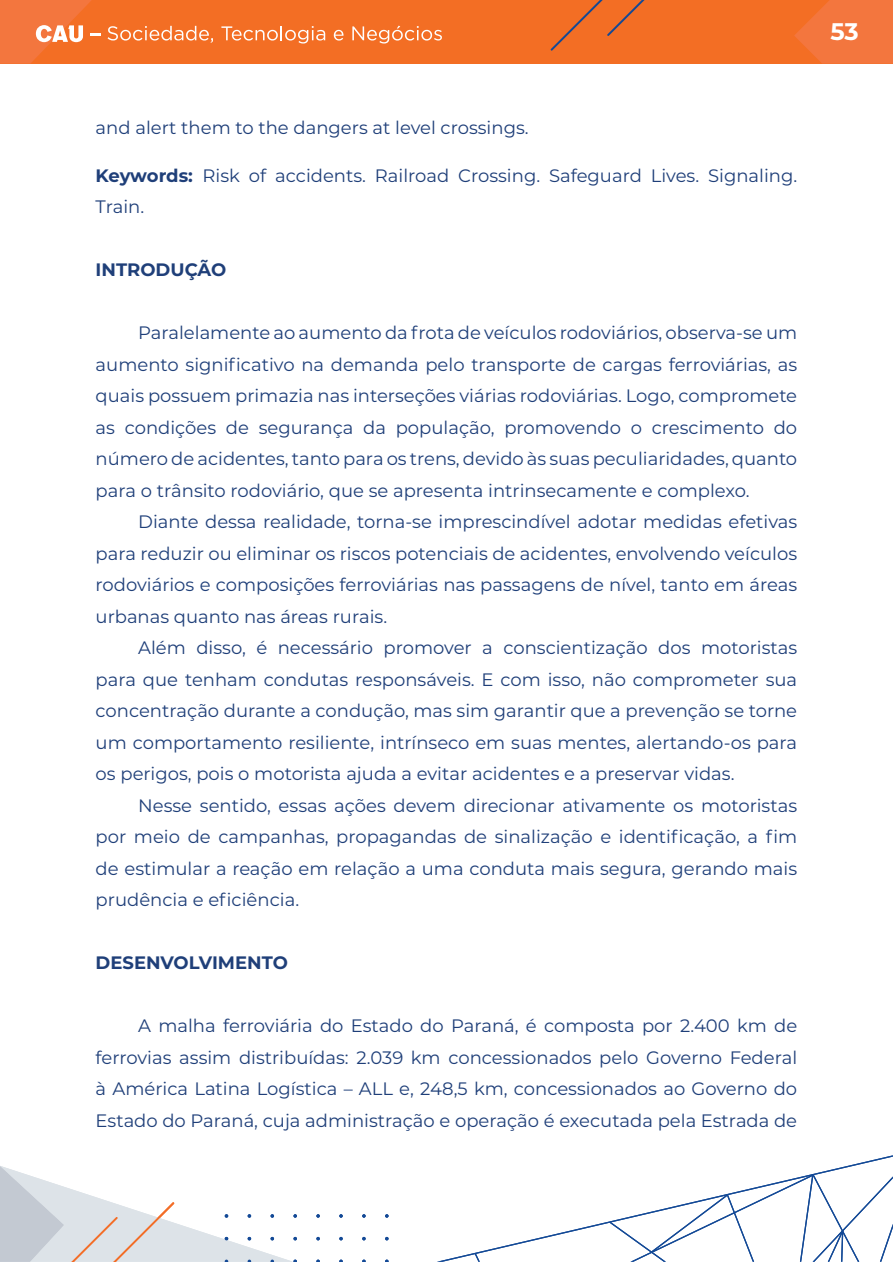
<style>
.page{position:relative;width:893px;height:1263px;background:#fff}
.page>*{position:absolute;margin:0;border:0;box-sizing:border-box;transform-origin:0 0}
.t1{font:700 24px "Montserrat";color:#fff}
.t2{font:18px/31.5px "Montserrat";color:#1f3f79;text-align:justify}
.t3{font:700 18px "Montserrat";color:#1f3f79}
.s1{font-weight:700}
</style>
<div class="page">
<div style="left:0;top:0;width:893px;height:64px;background:#f36e24"></div>
<svg style="left:794px;top:0;width:99px;height:64px"></svg>
<svg style="left:550px;top:0;width:95px;height:51px"></svg>
<svg style="left:437px;top:1155px;width:456px;height:107px"></svg>
<svg style="left:475px;top:1253px;width:5px;height:9px"></svg>
<svg style="left:610px;top:1174px;width:283px;height:88px"></svg>
<svg style="left:316px;top:1214px;width:4px;height:4px"></svg>
<svg style="left:339px;top:1214px;width:4px;height:4px"></svg>
<svg style="left:362px;top:1214px;width:4px;height:4px"></svg>
<svg style="left:385px;top:1214px;width:4px;height:4px"></svg>
<svg style="left:316px;top:1237px;width:4px;height:3px"></svg>
<svg style="left:339px;top:1237px;width:4px;height:3px"></svg>
<svg style="left:362px;top:1237px;width:4px;height:3px"></svg>
<svg style="left:385px;top:1237px;width:4px;height:3px"></svg>
<svg style="left:0;top:1166px;width:297px;height:96px"></svg>
<svg style="left:108px;top:26px;width:105px;height:17px"></svg>
<svg style="left:221px;top:26px;width:104px;height:18px"></svg>
<svg style="left:334px;top:30px;width:9px;height:11px"></svg>
<svg style="left:352px;top:26px;width:90px;height:18px"></svg>
<svg style="left:0;top:0;width:100px;height:64px"></svg>
<p class="t2" style="left:96px;top:111px;width:434px">and alert them to the dangers at level crossings.</p>
<p class="t2" style="left:96px;top:159px;width:703px"><span class="s1">Keywords:</span> Risk of accidents. Railroad Crossing. Safeguard Lives. Signaling.<br>Train.</p>
<p class="t3" style="left:96px;top:257px;width:132px">INTRODUÇÃO</p>
<p class="t2" style="left:96px;top:316px;width:703px;text-indent:43px">Paralelamente ao aumento da frota de veículos rodoviários, observa-se um aumento significativo na demanda pelo transporte de cargas ferroviárias, as quais possuem primazia nas interseções viárias rodoviárias. Logo, compromete as condições de segurança da população, promovendo o crescimento do número de acidentes, tanto para os trens, devido às suas peculiaridades, quanto para o trânsito rodoviário, que se apresenta intrinsecamente e complexo.</p>
<p class="t2" style="left:96px;top:505px;width:703px;text-indent:43px">Diante dessa realidade, torna-se imprescindível adotar medidas efetivas para reduzir ou eliminar os riscos potenciais de acidentes, envolvendo veículos rodoviários e composições ferroviárias nas passagens de nível, tanto em áreas urbanas quanto nas áreas rurais.</p>
<p class="t2" style="left:96px;top:631px;width:703px;text-indent:43px">Além disso, é necessário promover a conscientização dos motoristas para que tenham condutas responsáveis. E com isso, não comprometer sua concentração durante a condução, mas sim garantir que a prevenção se torne um comportamento resiliente, intrínseco em suas mentes, alertando-os para os perigos, pois o motorista ajuda a evitar acidentes e a preservar vidas.</p>
<p class="t2" style="left:96px;top:789px;width:703px;text-indent:43px">Nesse sentido, essas ações devem direcionar ativamente os motoristas por meio de campanhas, propagandas de sinalização e identificação, a fim de estimular a reação em relação a uma conduta mais segura, gerando mais prudência e eficiência.</p>
<p class="t3" style="left:96px;top:950px;width:194px">DESENVOLVIMENTO</p>
<p class="t2" style="left:96px;top:1009px;width:703px;text-indent:43px">A malha ferroviária do Estado do Paraná, é composta por 2.400 km de ferrovias assim distribuídas: 2.039 km concessionados pelo Governo Federal à América Latina Logística – ALL e, 248,5 km, concessionados ao Governo do Estado do Paraná, cuja administração e operação é executada pela Estrada de</p>
<h1 class="t1" style="left:830px;top:14px;width:30px">53</h1>
</div>
